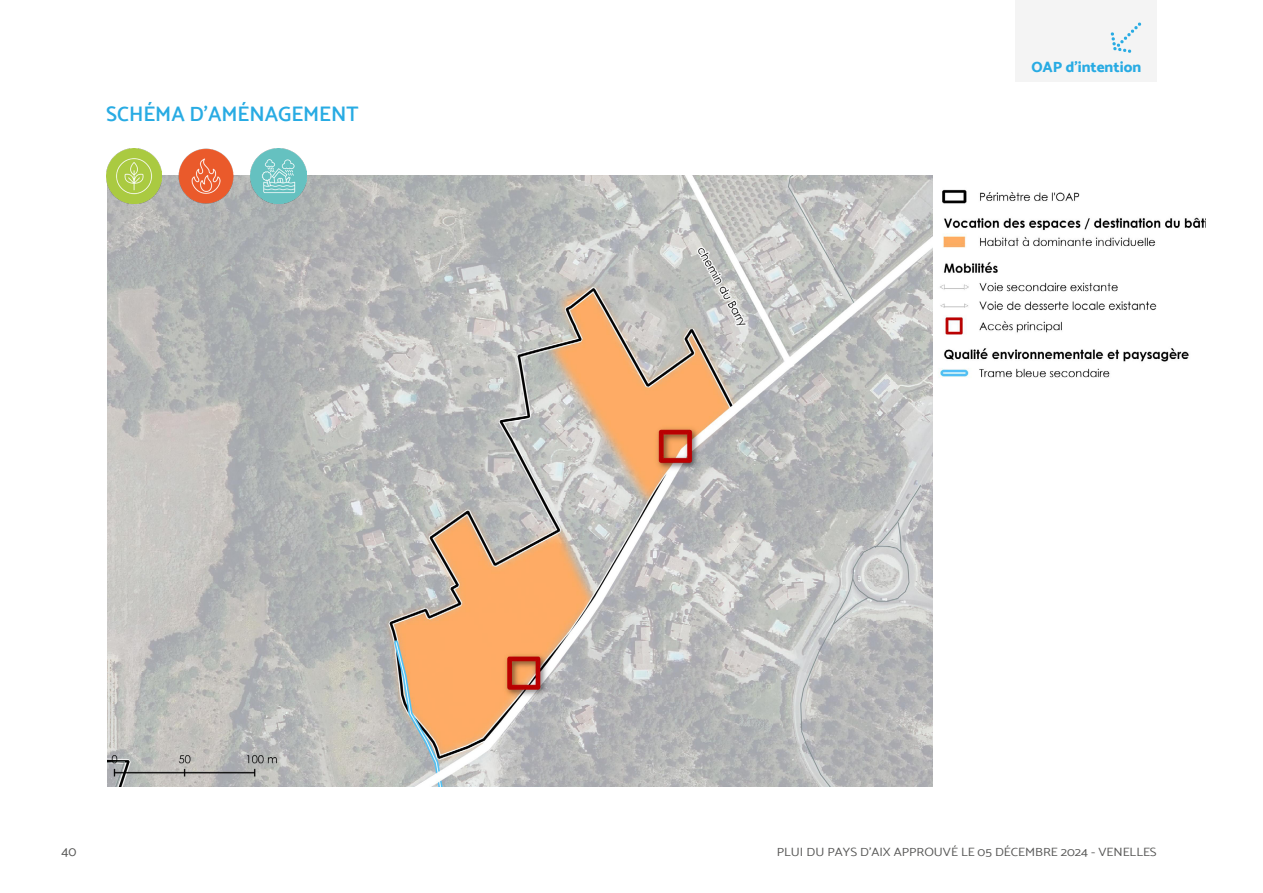
<style>
.page{position:relative;width:1263px;height:893px;background:#fff}
.page>*{position:absolute;margin:0;border:0;box-sizing:border-box;transform-origin:0 0}
.Titre_3_-_bleu{font:21px "Mosk Semi Bold 600";color:#28abe3}
.t1{font:15px "Mosk Extra Bold 800";color:#28abe3}
.t2{font:13.5px "Mosk Normal 400";color:#575756}
.t3{font:12px "Mosk Normal 400";color:#575756;scale:1.1 1}
</style>
<div class="page">
<img style="left:108px;top:176px;width:825px;height:611px">
<img style="left:939px;top:189px;width:267px;height:189px">
<img style="left:251px;top:148px;width:55px;height:55px">
<img style="left:179px;top:148px;width:55px;height:55px">
<img style="left:106px;top:148px;width:56px;height:55px">
<div style="left:1015px;top:0;width:142px;height:81px;background:#f4f4f4"></div>
<svg style="left:1110px;top:22px;width:31px;height:31px"></svg>
<p class="Titre_3_-_bleu" style="left:106px;top:102px;width:254px">SCHÉMA D'AMÉNAGEMENT</p>
<p class="t1" style="left:1031px;top:57px;width:111px">OAP d'intention</p>
<p class="t2" style="left:61px;top:843px;width:17px">40</p>
<p class="t3" style="left:777px;top:844px;width:347px">PLUI DU PAYS D’AIX APPROUVÉ LE 05 DÉCEMBRE 2024 - VENELLES</p>
</div>
